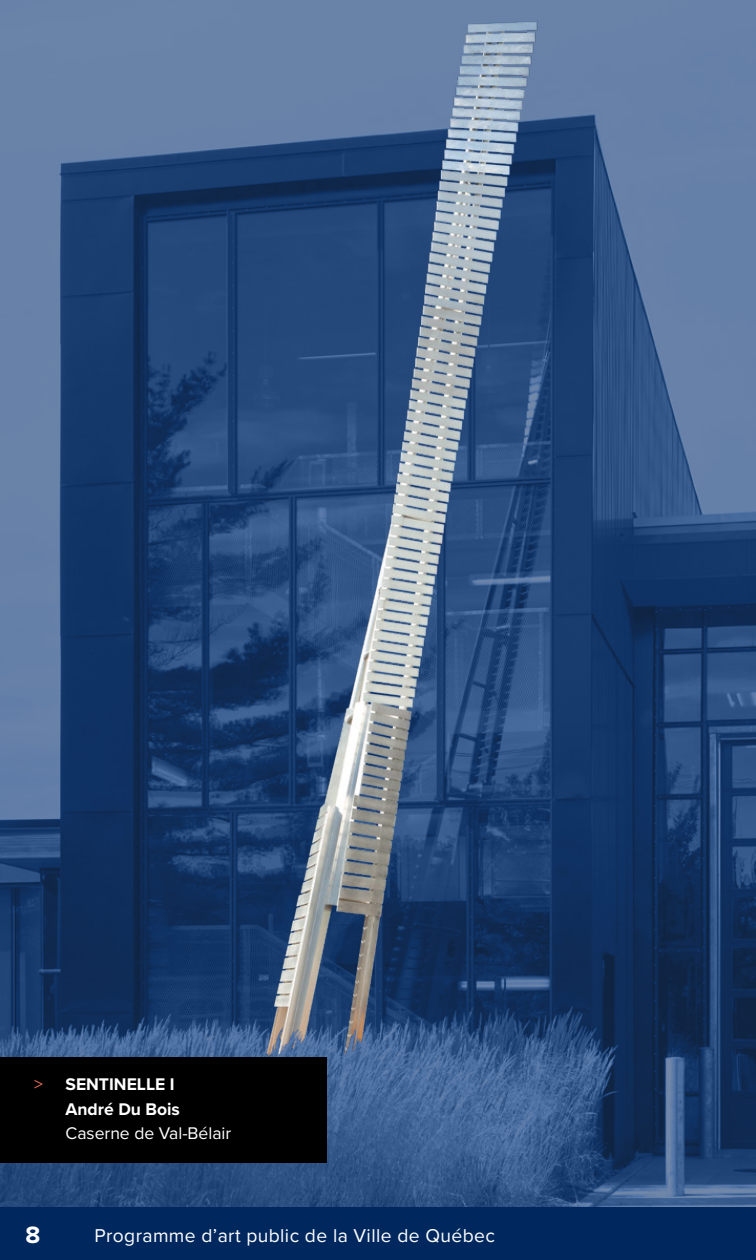
<style>
.page{position:relative;width:756px;height:1260px;background:#fff}
.page>*{position:absolute;margin:0;border:0;box-sizing:border-box;transform-origin:0 0}
.t1{font:700 24.5px "Proxima Nova";color:#fff}
.t2{font:19.25px "Proxima Nova";letter-spacing:.02em;color:#fff}
.t3{font:700 17.5px/24.5px "Proxima Nova";color:#fff}
.s1{font-weight:400;color:#f37160}
.s2{font-weight:400}
</style>
<div class="page">
<img style="left:0;top:0;width:756px;height:1207px">
<div style="left:0;top:1207px;width:756px;height:53px;background:#00285e"></div>
<div style="left:0;top:1057px;width:327px;height:106px;background:#000"></div>
<p class="t3" style="left:66px;top:1072px;width:167px;text-indent:-31px"><span class="s1">&gt;</span> SENTINELLE I<br>André Du Bois<br><span class="s2">Caserne de Val-Bélair</span></p>
<p class="t1" style="left:25px;top:1216px;width:16px">8</p>
<p class="t2" style="left:94px;top:1221px;width:402px">Programme d’art public de la Ville de Québec</p>
</div>
